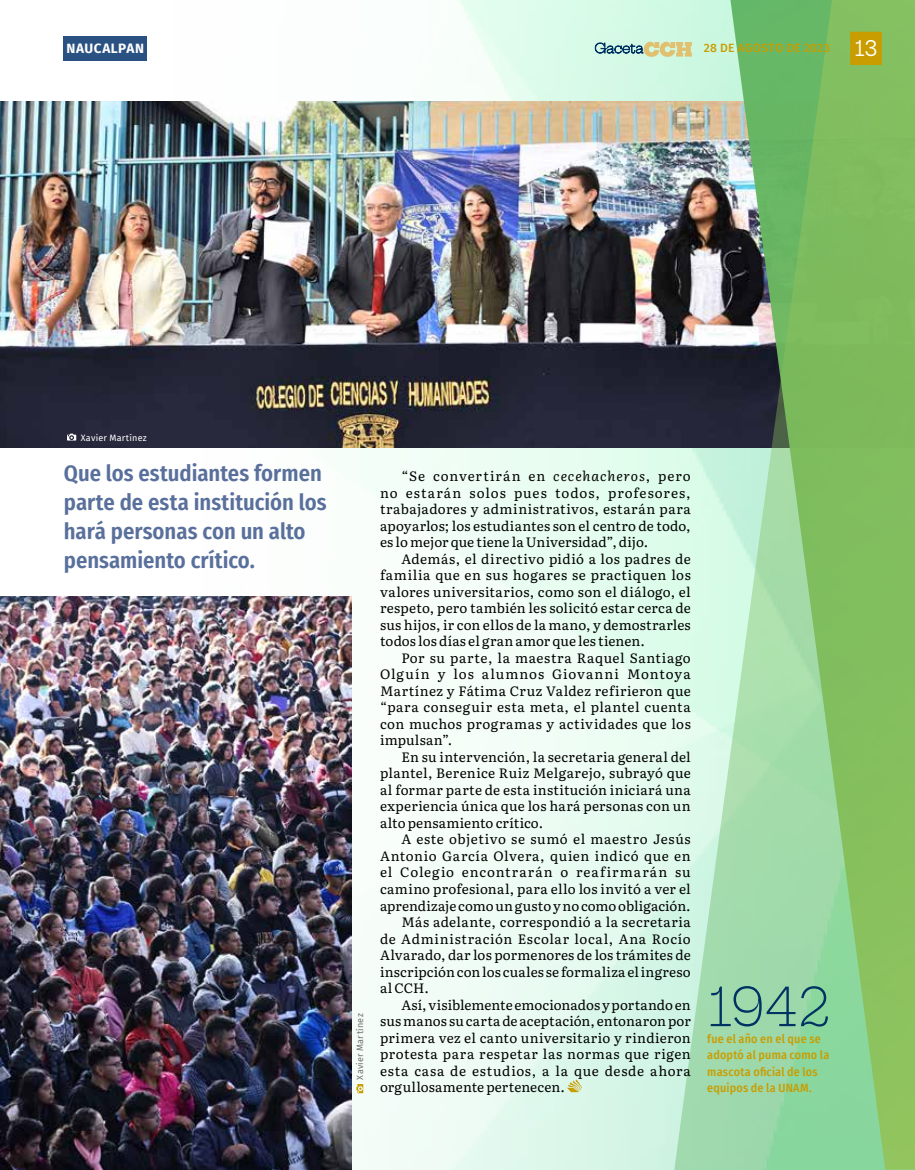
<style>
.page{position:relative;width:915px;height:1170px;background:#fff}
.page>*{position:absolute;margin:0;border:0;box-sizing:border-box;transform-origin:0 0}
.t1{font:300 52.5px "Hepta Slab";color:#003263}
.t2{font:600 22.5px/28.8px "Fira Sans Condensed";color:#5a709c}
.t3{font:13.5px/16.5px "Literata 18 pt";letter-spacing:.025em;color:#000;text-align:justify}
.t4{font:13.5px "Literata 18 pt";color:#000}
.t5{font:13.5px "Literata 18 pt";letter-spacing:.05em;color:#000}
.t6{font:13.5px "Literata 18 pt";letter-spacing:.045em;color:#000}
.t7{font:13.5px "Literata 18 pt";letter-spacing:.055em;color:#000}
.t8{font:13.5px "Literata 18 pt";letter-spacing:.08em;color:#000}
.t9{font:700 13.5px "Fira Sans";letter-spacing:.04em;color:#fff}
.t10{font:500 12px/16.5px "Fira Sans Condensed";letter-spacing:.015em;color:#c99d00}
.t11{font:500 12px "Fira Sans";letter-spacing:.02em;color:#c99d00}
.t12{font:9px "Fira Sans";letter-spacing:.025em;color:#706f6f}
.t13{font:9px "Fira Sans";letter-spacing:.025em;color:#fff}
.s1{font-family:"Hepta Slab";font-weight:400;font-size:21px;color:#fff}
.s2{font-style:italic}
</style>
<div class="page">
<img style="left:0;top:0;width:673px;height:1169px">
<img style="left:0;top:101px;width:673px;height:346px">
<svg style="left:673px;top:0;width:241px;height:1169px;background:#91c48a"></svg>
<svg style="left:566px;top:1079px;width:15px;height:13px"></svg>
<img style="left:0;top:597px;width:351px;height:572px">
<svg style="left:356px;top:1083px;width:7px;height:10px"></svg>
<svg style="left:67px;top:433px;width:9px;height:7px"></svg>
<svg style="left:594px;top:34px;width:97px;height:23px;background:#bfd7bc"></svg>
<div style="left:850px;top:32px;width:31px;height:33px;background:#c99d00"></div>
<div style="left:63px;top:36px;width:84px;height:25px;background:#295182"></div>
<p class="t9" style="left:67px;top:37px;width:79px">NAUCALPAN</p>
<p class="t11" style="left:703px;top:39px;width:175px">28 DE AGOSTO DE 2023 <span class="s1">13</span></p>
<p class="t13" style="left:81px;top:430px;width:68px">Xavier Martínez</p>
<h2 class="t2" style="left:64px;top:458px;width:264px">Que los estudiantes formen parte de esta institución los hará personas con un alto pensamiento crítico.</h2>
<p class="t12" style="left:353px;top:1079px;width:68px;rotate:-90deg">Xavier Martínez</p>
<p class="t3" style="left:380px;top:467px;width:312px;text-indent:21px">“Se convertirán en <span class="s2">cecehacheros</span>, pero no estarán solos pues todos, profesores, trabajadores y administrativos, estarán para apoyarlos; los estudiantes son el centro de todo, es lo mejor que tiene la Universidad”, dijo.</p>
<p class="t3" style="left:380px;top:549px;width:312px;text-indent:21px">Además, el directivo pidió a los padres de familia que en sus hogares se practiquen los valores universitarios, como son el diálogo, el respeto, pero también les solicitó estar cerca de sus hijos, ir con ellos de la mano, y demostrarles todos los días el gran amor que les tienen.</p>
<p class="t3" style="left:380px;top:648px;width:312px;text-indent:21px">Por su parte, la maestra Raquel Santiago Olguín y los alumnos Giovanni Montoya Martínez y Fátima Cruz Valdez refirieron que “para conseguir esta meta, el plantel cuenta con muchos programas y actividades que los impulsan”.</p>
<p class="t3" style="left:380px;top:747px;width:312px;text-indent:21px">En su intervención, la secretaria general del plantel, Berenice Ruiz Melgarejo, subrayó que al formar parte de esta institución iniciará una experiencia única que los hará personas con un alto pensamiento crítico.</p>
<p class="t5" style="left:401px;top:829px;width:291px">A este objetivo se sumó el maestro Jesús</p>
<p class="t3" style="left:380px;top:846px;width:312px">Antonio García Olvera, quien indicó que en</p>
<p class="t8" style="left:380px;top:862px;width:312px">el Colegio encontrarán o reafirmarán su</p>
<p class="t3" style="left:380px;top:879px;width:312px">camino profesional, para ello los invitó a ver el</p>
<p class="t4" style="left:380px;top:895px;width:312px">aprendizaje como un gusto y no como obligación.</p>
<p class="t3" style="left:401px;top:912px;width:291px">Más adelante, correspondió a la secretaria</p>
<p class="t5" style="left:380px;top:928px;width:312px">de Administración Escolar local, Ana Rocío</p>
<p class="t3" style="left:380px;top:945px;width:312px">Alvarado, dar los pormenores de los trámites de</p>
<p class="t3" style="left:380px;top:962px;width:312px">inscripción con los cuales se formaliza el ingreso</p>
<p class="t3" style="left:380px;top:978px;width:50px">al CCH.</p>
<p class="t4" style="left:401px;top:994px;width:291px">Así, visiblemente emocionados y portando en</p>
<p class="t3" style="left:380px;top:1011px;width:312px">sus manos su carta de aceptación, entonaron por</p>
<p class="t3" style="left:380px;top:1028px;width:312px">primera vez el canto universitario y rindieron</p>
<p class="t6" style="left:380px;top:1043px;width:312px">protesta para respetar las normas que rigen</p>
<p class="t7" style="left:380px;top:1060px;width:312px">esta casa de estudios, a la que desde ahora</p>
<p class="t3" style="left:380px;top:1077px;width:186px">orgullosamente pertenecen.</p>
<h1 class="t1" style="left:707px;top:962px;width:126px">1942</h1>
<p class="t10" style="left:707px;top:1029px;width:123px">fue el año en el que se adoptó al puma como la mascota oficial de los equipos de la UNAM.</p>
</div>
